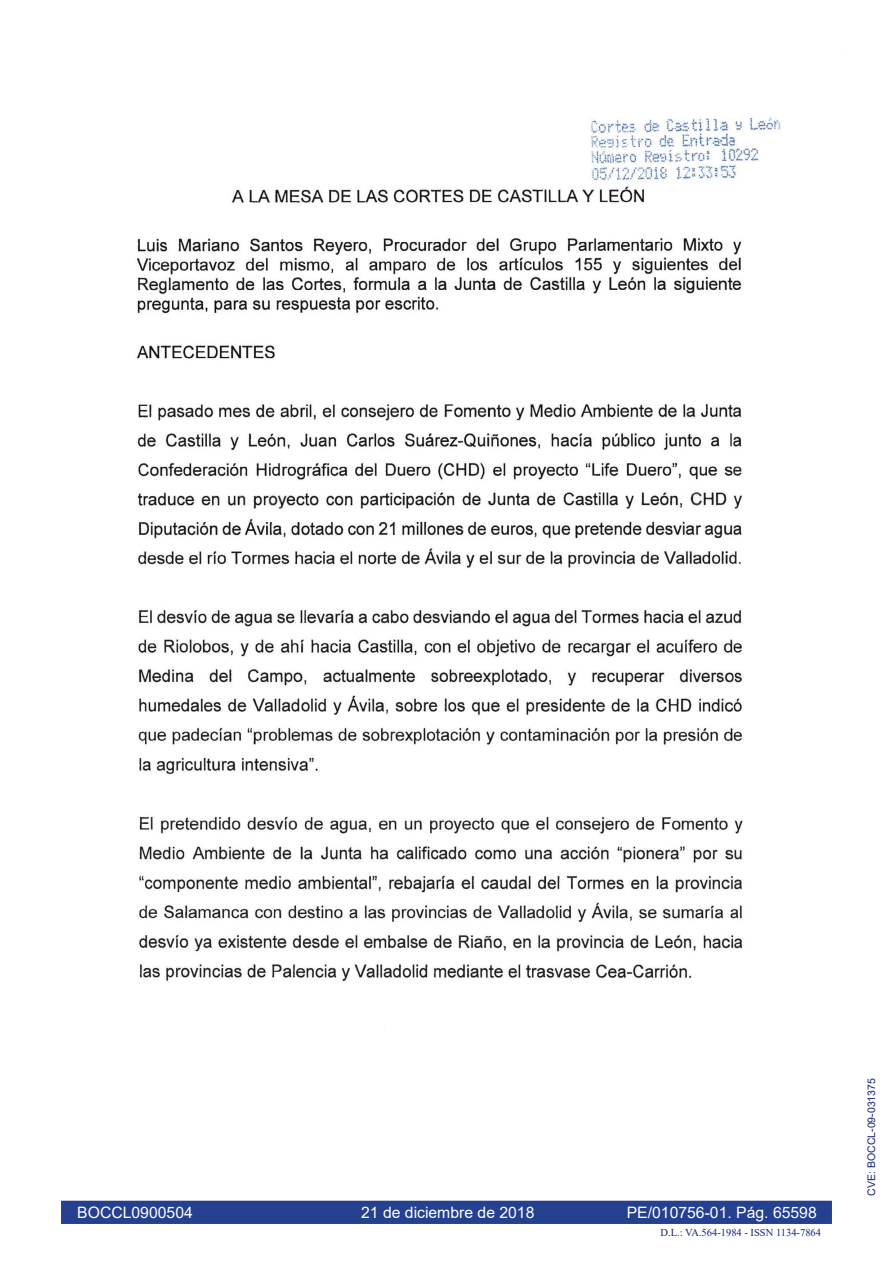
<style>
.page{position:relative;width:893px;height:1263px;background:#fff}
.page>*{position:absolute;margin:0;border:0;box-sizing:border-box;transform-origin:0 0}
.t1{font:15.75px "Arial";color:#fff}
.t2{font:10.5px "Times New Roman";color:#132477}
.t3{font:10.5px "Arial";color:#132477}
</style>
<div class="page">
<div style="left:60px;top:1200px;width:773px;height:25px;background:#25408f"></div>
<div style="left:60px;top:1199px;width:773px;height:26px;border:2px solid #fff"></div>
<img style="left:60px;top:117px;width:773px;height:1083px">
<p class="t1" style="left:77px;top:1202px;width:117px">BOCCL0900504</p>
<p class="t1" style="left:361px;top:1202px;width:175px">21 de diciembre de 2018</p>
<p class="t1" style="left:627px;top:1202px;width:192px">PE/010756-01. Pág. 65598</p>
<p class="t2" style="left:661px;top:1225px;width:162px">D.L.: VA.564-1984 - ISSN 1134-7864</p>
<p class="t3" style="left:864px;top:1195px;width:119px;rotate:-90deg">CVE: BOCCL-09-031375</p>
</div>
